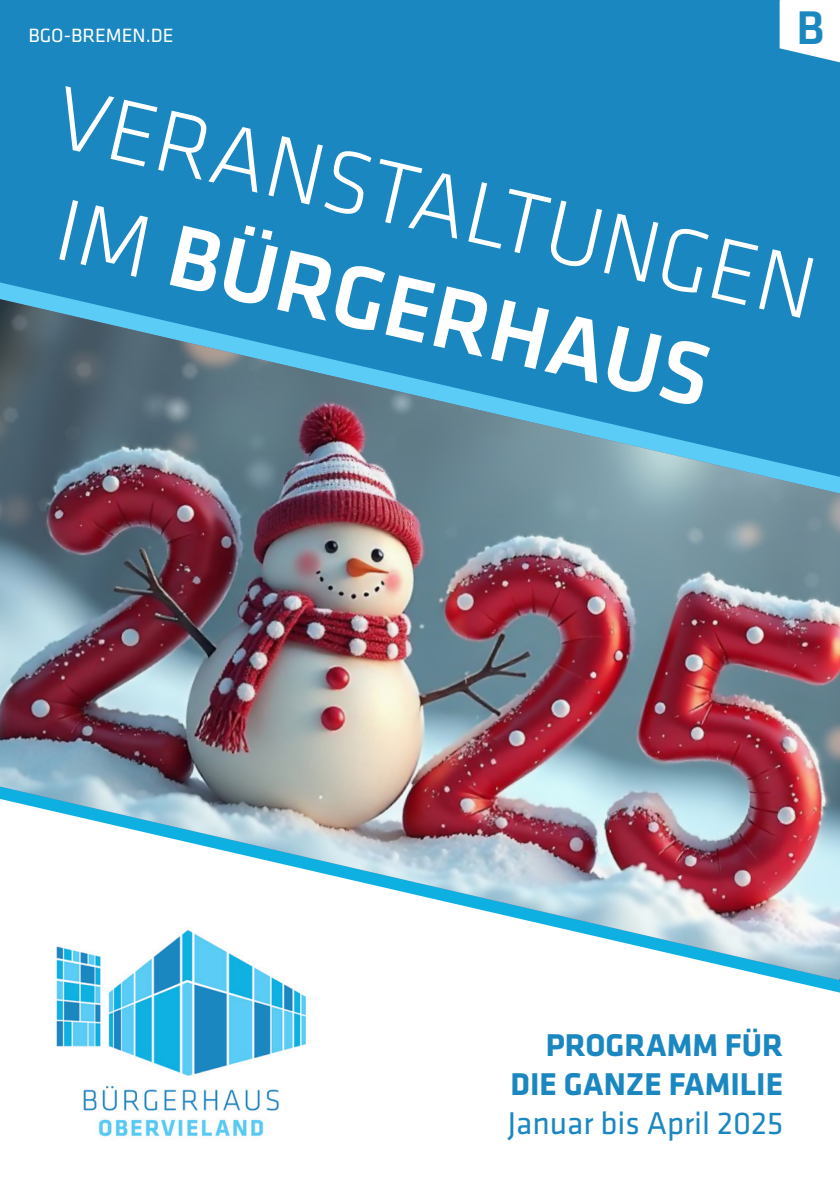
<style>
.page{position:relative;width:840px;height:1191px;background:#fff}
.page>*{position:absolute;margin:0;border:0;box-sizing:border-box;transform-origin:0 0}
.t1{font:300 91px "Klavika";color:#fff}
.t2{font:500 91px "Klavika";color:#fff}
.t3{font:500 49px "Klavika";color:#1b87c1}
.t4{font:700 32.6px "Klavika";color:#1b87c1}
.t5{font:32.6px "Klavika";color:#1b87c1}
.t6{font:20px "Klavika";color:#fff}
.s1{font-weight:300}
</style>
<div class="page">
<div style="left:0;top:0;width:839px;height:557px;background:#1b87c1"></div>
<img style="left:0;top:299px;width:839px;height:681px">
<svg style="left:779px;top:0;width:60px;height:62px;background:#e3f0f7"></svg>
<img style="left:57px;top:917px;width:269px;height:220px">
<p class="t6" style="left:28px;top:22px;width:146px">BGO-BREMEN.DE</p>
<p class="t3" style="left:795px;top:-6px;width:30px">B</p>
<p class="t1" style="left:69px;top:62px;width:778px;rotate:13deg">VERANSTALTUNGEN</p>
<p class="t2" style="left:71px;top:168px;width:669px;rotate:13deg"><span class="s1">IM</span> BÜRGERHAUS</p>
<p class="t4" style="left:545px;top:1021px;width:239px">PROGRAMM FÜR</p>
<p class="t4" style="left:510px;top:1060px;width:274px">DIE GANZE FAMILIE</p>
<p class="t5" style="left:507px;top:1102px;width:277px">Januar bis April 2025</p>
</div>
